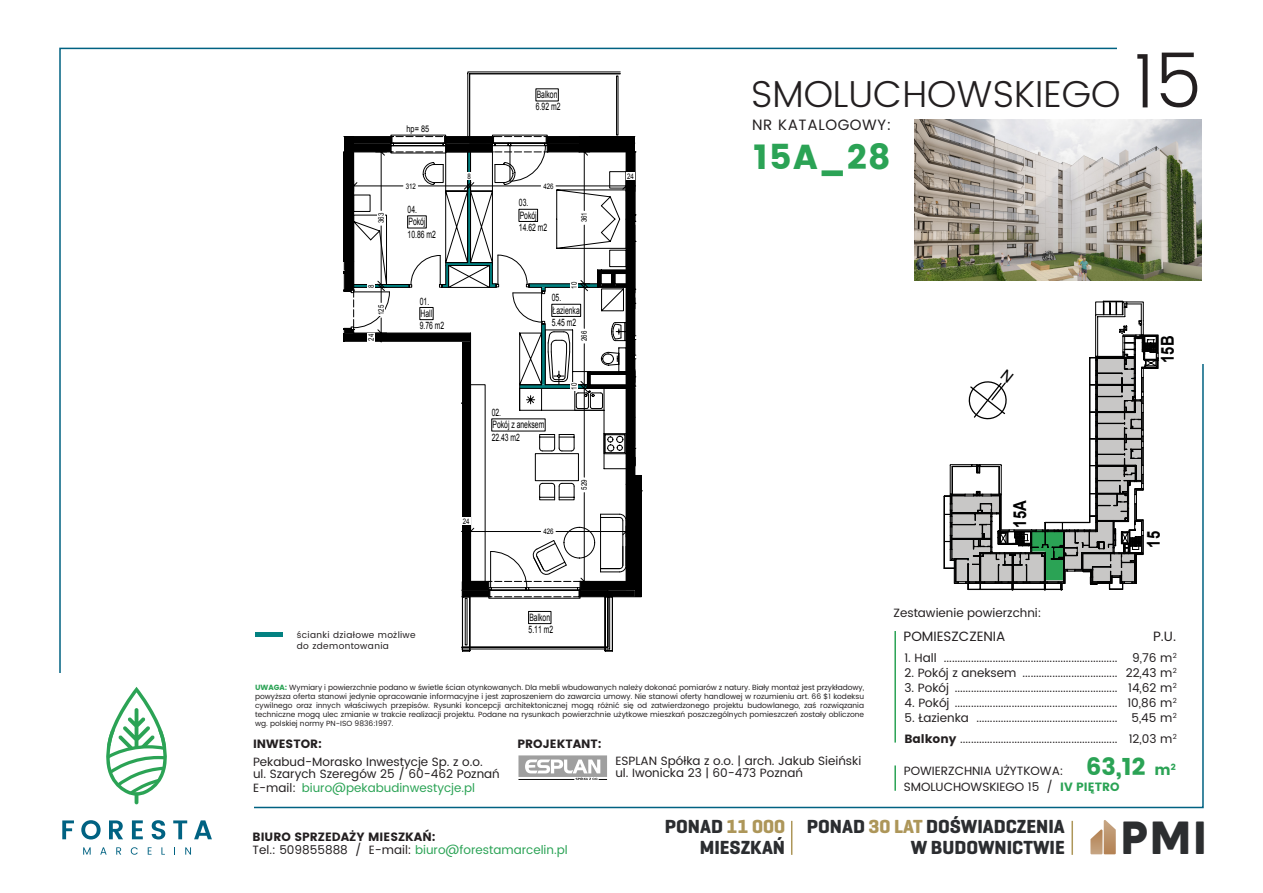
<style>
.page{position:relative;width:1263px;height:893px;background:#fff}
.page>*{position:absolute;margin:0;border:0;box-sizing:border-box;transform-origin:0 0}
.t1{font:800 46.2px "Crossten";color:#2c2e30}
.t2{font:300 37.5px "Poppins";color:#231f20}
.t3{font:700 34.5px "Poppins";color:#2ba355}
.t4{font:700 19.35px/21px "Geogrotesque";color:#2b2d30;text-align:right}
.t5{font:700 17.85px "Arial";color:#010101;scale:.83 1}
.t6{font:15px "Poppins";letter-spacing:.04em;color:#231f20}
.t7{font:13.5px "Poppins";color:#231f20}
.t8{font:12px/12px "Poppins";color:#231f20}
.t9{font:12px/13.5px "Poppins";color:#2ba355}
.t10{font:700 12px "Poppins";color:#231f20}
.t11{font:10.2px/12.5px "Arial";color:#000;scale:.67 1}
.t12{font:9.15px "Arial";color:#000;scale:.8 1}
.t13{font:9px/10.5px "Poppins";letter-spacing:.04em;color:#231f20}
.t14{font:7.65px "Arial";color:#000;scale:.8 1}
.t15{font:7.5px/9px "Poppins";color:#231f20;text-align:justify}
.s1{font-size:75px}
.s2{font-weight:700;color:#2ba355}
.s3{color:#231f20}
.s4{font-weight:700}
.s5{font-weight:700;font-size:24px;color:#2ba355}
.s6{font-weight:700;font-size:15px;color:#2ba355}
.s7{font-weight:700;color:#231f20}
.s8{color:#ad9659}
</style>
<div class="page">
<svg style="left:62px;top:820px;width:12px;height:19px"></svg>
<svg style="left:81px;top:820px;width:20px;height:19px"></svg>
<svg style="left:109px;top:820px;width:14px;height:19px"></svg>
<svg style="left:132px;top:820px;width:11px;height:19px"></svg>
<svg style="left:152px;top:820px;width:13px;height:19px"></svg>
<svg style="left:173px;top:820px;width:14px;height:19px"></svg>
<svg style="left:194px;top:820px;width:18px;height:19px"></svg>
<svg style="left:83px;top:847px;width:8px;height:8px"></svg>
<svg style="left:100px;top:847px;width:7px;height:8px"></svg>
<svg style="left:116px;top:847px;width:5px;height:8px"></svg>
<svg style="left:131px;top:847px;width:7px;height:8px"></svg>
<svg style="left:148px;top:847px;width:4px;height:8px"></svg>
<svg style="left:161px;top:847px;width:4px;height:8px"></svg>
<svg style="left:185px;top:847px;width:6px;height:8px"></svg>
<svg style="left:106px;top:687px;width:61px;height:117px"></svg>
<hr style="left:791px;top:821px;width:1px;height:34px;background:#ad9659">
<hr style="left:1071px;top:821px;width:2px;height:34px;background:#ad9659">
<svg style="left:1090px;top:820px;width:26px;height:34px"></svg>
<hr style="left:894px;top:765px;width:2px;height:26px;background:#2ba355">
<hr style="left:894px;top:631px;width:2px;height:112px;background:#2ba355">
<svg style="left:343px;top:71px;width:299px;height:581px"></svg>
<hr style="left:354px;top:186px;width:49px;height:1px;background:#000">
<hr style="left:418px;top:186px;width:123px;height:1px;background:#000">
<hr style="left:556px;top:186px;width:79px;height:1px;background:#000">
<img style="left:915px;top:120px;width:286px;height:161px">
<svg style="left:518px;top:755px;width:89px;height:25px"></svg>
<hr style="left:256px;top:633px;width:27px;height:4px;background:#038181">
<svg style="left:943px;top:301px;width:216px;height:289px"></svg>
<p class="t11" style="left:537px;top:89px;width:33px">Balkon</p>
<p class="t11" style="left:536px;top:100px;width:38px">6.92 m2</p>
<h2 class="t2" style="left:751px;top:67px;width:453px">SMOLUCHOWSKIEGO <span class="s1">15</span></h2>
<p class="t12" style="left:406px;top:123px;width:30px">hp= 85</p>
<p class="t14" style="left:467px;top:171px;width:6px">8</p>
<p class="t14" style="left:627px;top:171px;width:10px">24</p>
<p class="t6" style="left:752px;top:114px;width:141px">NR KATALOGOWY:</p>
<h3 class="t3" style="left:753px;top:137px;width:139px">15A_28</h3>
<p class="t14" style="left:406px;top:181px;width:14px">312</p>
<p class="t14" style="left:543px;top:181px;width:14px">426</p>
<p class="t14" style="left:376px;top:223px;width:14px;rotate:-90deg">363</p>
<p class="t11" style="left:408px;top:203px;width:44px">04.<br>Pokój<br>10.86 m2</p>
<p class="t11" style="left:519px;top:197px;width:44px">03.<br>Pokój<br>14.62 m2</p>
<p class="t14" style="left:579px;top:222px;width:14px;rotate:-90deg">361</p>
<p class="t14" style="left:366px;top:287px;width:6px;rotate:-90deg">8</p>
<p class="t14" style="left:569px;top:289px;width:10px;rotate:-90deg">10</p>
<p class="t14" style="left:376px;top:315px;width:14px;rotate:-90deg">125</p>
<p class="t14" style="left:366px;top:341px;width:10px;rotate:-90deg">24</p>
<p class="t11" style="left:420px;top:295px;width:38px">01.<br>Hall<br>9.76 m2</p>
<p class="t11" style="left:552px;top:292px;width:43px">05.<br>Łazienka<br>5.45 m2</p>
<p class="t14" style="left:579px;top:341px;width:14px;rotate:-90deg">266</p>
<h3 class="t5" style="left:1156px;top:363px;width:34px;rotate:-90deg">15B</h3>
<p class="t14" style="left:569px;top:390px;width:10px;rotate:-90deg">10</p>
<p class="t11" style="left:492px;top:406px;width:80px">02.<br>Pokój z aneksem<br>22.43 m2</p>
<p class="t14" style="left:579px;top:490px;width:14px;rotate:-90deg">529</p>
<p class="t14" style="left:463px;top:516px;width:10px">24</p>
<h3 class="t5" style="left:1008px;top:528px;width:34px;rotate:-90deg">15A</h3>
<p class="t14" style="left:543px;top:526px;width:14px">426</p>
<h3 class="t5" style="left:1142px;top:548px;width:21px;rotate:-90deg">15</h3>
<p class="t11" style="left:529px;top:611px;width:33px">Balkon</p>
<p class="t8" style="left:893px;top:607px;width:149px">Zestawienie powierzchni:</p>
<p class="t13" style="left:297px;top:630px;width:121px">ścianki działowe możliwe do zdemontowania</p>
<p class="t11" style="left:529px;top:623px;width:38px">5.11 m2</p>
<p class="t15" style="left:255px;top:683px;width:610px"><span class="s2">UWAGA:</span> Wymiary i powierzchnie podano w świetle ścian otynkowanych. Dla mebli wbudowanych należy dokonać pomiarów z natury. Biały montaż jest przykładowy, powyższa oferta stanowi jedynie opracowanie informacyjne i jest zaproszeniem do zawarcia umowy. Nie stanowi oferty handlowej w rozumieniu art. 66 $1 kodeksu cywilnego oraz innych właściwych przepisów. Rysunki koncepcji architektonicznej mogą różnić się od zatwierdzonego projektu budowlanego, zaś rozwiązania techniczne mogą ulec zmianie w trakcie realizacji projektu. Podane na rysunkach powierzchnie użytkowe mieszkań poszczególnych pomieszczeń zostały obliczone wg. polskiej normy PN-ISO 9836:1997.</p>
<p class="t10" style="left:253px;top:737px;width:70px">INWESTOR:</p>
<p class="t8" style="left:253px;top:757px;width:248px">Pekabud-Morasko Inwestycje Sp. z o.o.<br>ul. Szarych Szeregów 25 / 60-462 Poznań</p>
<p class="t10" style="left:518px;top:737px;width:86px">PROJEKTANT:</p>
<p class="t8" style="left:615px;top:755px;width:247px">ESPLAN Spółka z o.o. | arch. Jakub Sieiński ul. Iwonicka 23 | 60-473 Poznań</p>
<p class="t9" style="left:253px;top:782px;width:223px"><span class="s3">E-mail:</span> biuro@pekabudinwestycje.pl</p>
<p class="t7" style="left:904px;top:626px;width:103px">POMIESZCZENIA</p>
<p class="t7" style="left:1153px;top:626px;width:24px">P.U.</p>
<p class="t8" style="left:1126px;top:667px;width:52px">22,43 m<sup>2</sup></p>
<p class="t8" style="left:1132px;top:652px;width:46px">9,76 m<sup>2</sup></p>
<p class="t8" style="left:1128px;top:682px;width:50px">14,62 m<sup>2</sup></p>
<p class="t8" style="left:904px;top:695px;width:274px;line-height:15px;text-align:right">4. Pokój ............................................................ 10,86 m<sup>2<br></sup>5,45 m<sup>2</sup></p>
<p class="t8" style="left:904px;top:652px;width:214px">1. Hall ................................................................</p>
<p class="t8" style="left:955px;top:682px;width:164px">............................................................</p>
<p class="t8" style="left:976px;top:712px;width:143px">....................................................</p>
<p class="t8" style="left:904px;top:667px;width:113px">2. Pokój z aneksem</p>
<p class="t8" style="left:904px;top:682px;width:46px">3. Pokój</p>
<p class="t8" style="left:904px;top:712px;width:66px">5. Łazienka</p>
<p class="t8" style="left:1022px;top:667px;width:96px">...................................</p>
<p class="t8" style="left:904px;top:733px;width:274px"><span class="s4">Balkony</span> .......................................................... 12,03 m<sup>2</sup></p>
<p class="t8" style="left:904px;top:763px;width:274px;line-height:15.9px">POWIERZCHNIA UŻYTKOWA: <span class="s5">63,12</span> <span class="s6">m</span><sup>2<br></sup>SMOLUCHOWSKIEGO 15 / <span class="s2">IV PIĘTRO</span></p>
<p class="t9" style="left:253px;top:830px;width:316px"><span class="s7">BIURO SPRZEDAŻY MIESZKAŃ:<br></span><span class="s3">Tel.: 509855888 / E-mail:</span> biuro@forestamarcelin.pl</p>
<h3 class="t4" style="left:665px;top:816px;width:122px">PONAD <span class="s8">11 000<br></span>MIESZKAŃ</h3>
<h3 class="t4" style="left:807px;top:816px;width:259px">PONAD <span class="s8">30 LAT</span> DOŚWIADCZENIA<br>W BUDOWNICTWIE</h3>
<h1 class="t1" style="left:1121px;top:808px;width:87px">PMI</h1>
</div>
